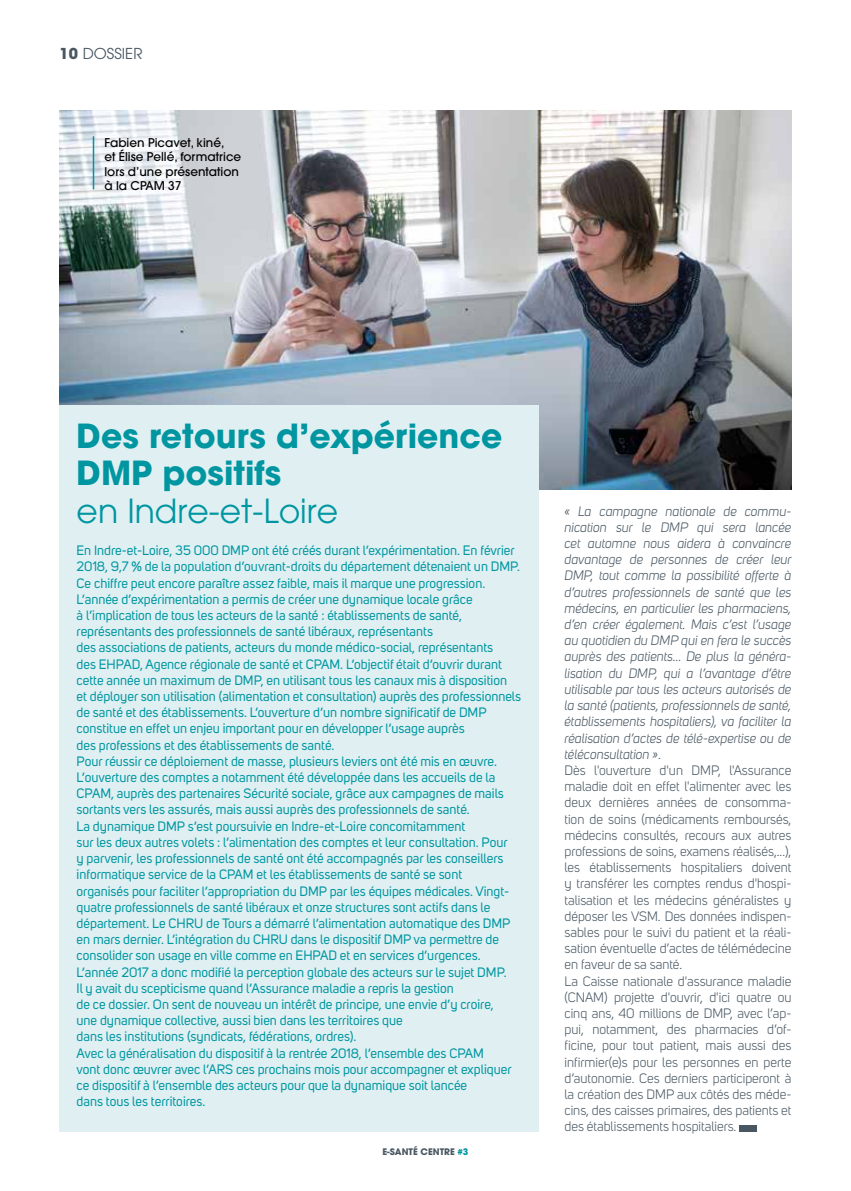
<style>
.page{position:relative;width:851px;height:1191px;background:#fff}
.page>*{position:absolute;margin:0;border:0;box-sizing:border-box;transform-origin:0 0}
.t1{font:700 33px/37.5px "Avant Garde";color:#0096a1}
.t2{font:33px "Avant Garde";color:#0096a1}
.t3{font:15px "Avant Garde";color:#485762}
.t4{font:13.5px/16.2px "Uni Sans";color:#0096a1}
.t5{font:13.5px/16.2px "Uni Sans";color:#485762}
.t6{font:500 12px/14.4px "Avant Garde";color:#000}
.t7{font:700 9px "Avant Garde";color:#485762}
.s1{font-weight:700}
.s2{color:#0096a1}
.s3{font-style:italic}
</style>
<div class="page">
<div style="left:739px;top:1125px;width:17px;height:6px;background:#485762"></div>
<img style="left:60px;top:111px;width:731px;height:378px">
<div style="left:60px;top:405px;width:479px;height:726px;background:#e0f0f2"></div>
<hr style="left:93px;top:137px;width:1px;height:52px;background:#0096a1">
<p class="t3" style="left:60px;top:45px;width:84px"><span class="s1">10</span> DOSSIER</p>
<p class="t6" style="left:104px;top:135px;width:138px">Fabien Picavet, kiné,<br>et Élise Pellé, formatrice lors d’une présentation à la CPAM 37</p>
<h1 class="t1" style="left:77px;top:417px;width:427px">Des retours d’expérience<br>DMP positifs</h1>
<h1 class="t2" style="left:77px;top:491px;width:263px">en Indre-et-Loire</h1>
<p class="t4" style="left:77px;top:542px;width:446px">En Indre-et-Loire, 35 000 DMP ont été créés durant l’expérimentation. En février 2018, 9,7 % de la population d’ouvrant-droits du département détenaient un DMP.<br>Ce chiffre peut encore paraître assez faible, mais il marque une progression.<br>L’année d’expérimentation a permis de créer une dynamique locale grâce<br>à l’implication de tous les acteurs de la santé : établissements de santé, représentants des professionnels de santé libéraux, représentants<br>des associations de patients, acteurs du monde médico-social, représentants<br>des EHPAD, Agence régionale de santé et CPAM. L’objectif était d’ouvrir durant cette année un maximum de DMP, en utilisant tous les canaux mis à disposition<br>et déployer son utilisation (alimentation et consultation) auprès des professionnels de santé et des établissements. L’ouverture d’un nombre significatif de DMP constitue en effet un enjeu important pour en développer l’usage auprès<br>des professions et des établissements de santé.<br>Pour réussir ce déploiement de masse, plusieurs leviers ont été mis en œuvre.<br>L’ouverture des comptes a notamment été développée dans les accueils de la CPAM, auprès des partenaires Sécurité sociale, grâce aux campagnes de mails sortants vers les assurés, mais aussi auprès des professionnels de santé.<br>La dynamique DMP s’est poursuivie en Indre-et-Loire concomitamment<br>sur les deux autres volets : l’alimentation des comptes et leur consultation. Pour<br>y parvenir, les professionnels de santé ont été accompagnés par les conseillers informatique service de la CPAM et les établissements de santé se sont<br>organisés pour faciliter l’appropriation du DMP par les équipes médicales. Vingt&shy;quatre professionnels de santé libéraux et onze structures sont actifs dans le département. Le CHRU de Tours a démarré l’alimentation automatique des DMP en mars dernier. L’intégration du CHRU dans le dispositif DMP va permettre de consolider son usage en ville comme en EHPAD et en services d’urgences.<br>L’année 2017 a donc modifié la perception globale des acteurs sur le sujet DMP.<br>Il y avait du scepticisme quand l’Assurance maladie a repris la gestion<br>de ce dossier. On sent de nouveau un intérêt de principe, une envie d’y croire,<br>une dynamique collective, aussi bien dans les territoires que<br>dans les institutions (syndicats, fédérations, ordres).<br>Avec la généralisation du dispositif à la rentrée 2018, l’ensemble des CPAM<br>vont donc œuvrer avec l’ARS ces prochains mois pour accompagner et expliquer ce dispositif à l’ensemble des acteurs pour que la dynamique soit lancée<br>dans tous les territoires.</p>
<p class="t7" style="left:382px;top:1145px;width:87px">E-SANTÉ CENTRE <span class="s2">#3</span></p>
<p class="t5" style="left:564px;top:503px;width:229px"><span class="s3">« La campagne nationale de commu&shy;nication sur le DMP qui sera lancée cet automne nous aidera à convaincre davantage de personnes de créer leur DMP, tout comme la possibilité offerte à d’autres professionnels de santé que les médecins, en particulier les pharmaciens, d’en créer également. Mais c’est l’usage au quotidien du DMP qui en fera le succès auprès des patients… De plus la généra&shy;lisation du DMP, qui a l’avantage d’être utilisable par tous les acteurs autorisés de la santé (patients, professionnels de santé, établissements hospitaliers), va faciliter la réalisation d’actes de télé-expertise ou de téléconsultation »</span>.<br>Dès l'ouverture d'un DMP, l'Assurance maladie doit en effet l'alimenter avec les deux dernières années de consomma&shy;tion de soins (médicaments remboursés, médecins consultés, recours aux autres professions de soins, examens réalisés,...), les établissements hospitaliers doivent y transférer les comptes rendus d'hospi&shy;talisation et les médecins généralistes y déposer les VSM. Des données indispen&shy;sables pour le suivi du patient et la réali&shy;sation éventuelle d’actes de télémédecine en faveur de sa santé.<br>La Caisse nationale d'assurance maladie (CNAM) projette d'ouvrir, d'ici quatre ou cinq ans, 40 millions de DMP, avec l’ap&shy;pui, notamment, des pharmacies d’of&shy;ficine, pour tout patient, mais aussi des infirmier(e)s pour les personnes en perte d’autonomie. Ces derniers participeront à la création des DMP aux côtés des méde&shy;cins, des caisses primaires, des patients et des établissements hospitaliers.</p>
</div>
